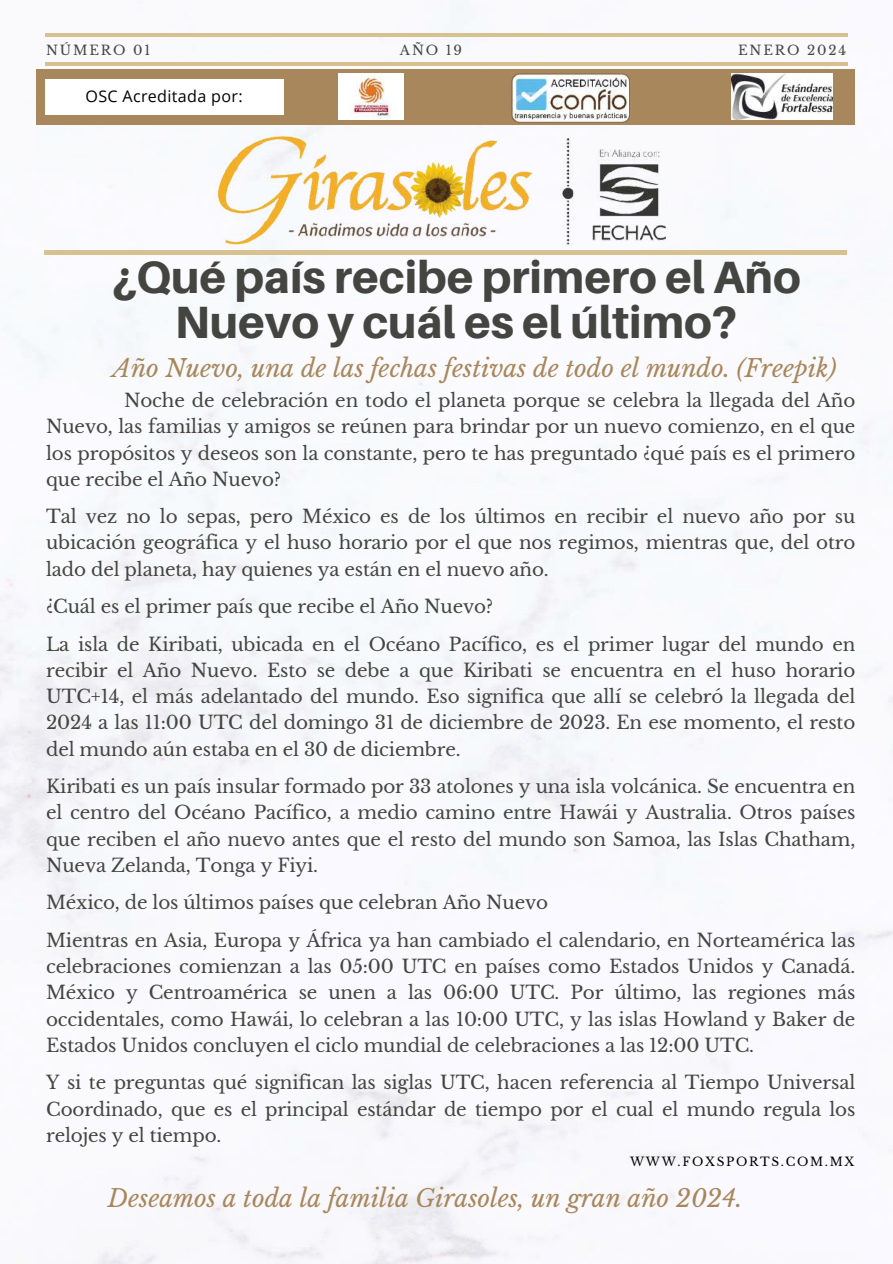
<style>
.page{position:relative;width:893px;height:1264px;background:#fff}
.page>*{position:absolute;margin:0;border:0;box-sizing:border-box;transform-origin:0 0}
.t1{font:800 45.3px/45px "Aileron";color:#444440;text-align:center}
.t2{font:italic 24.15px "Libre Baskerville";color:#a8875c}
.t3{font:18.3px/26.2px "Libre Baskerville";letter-spacing:-.01em;color:#444440;text-align:justify}
.t4{font:16.05px "Open Sans";letter-spacing:.02em;color:#000}
.t5{font:13.2px "Libre Baskerville";letter-spacing:.14em;color:#444440}
.t6{font:12px "Libre Baskerville";letter-spacing:.14em;color:#000}
</style>
<div class="page">
<hr style="left:45px;top:62px;width:802px;height:4px;background:#d7c190">
<hr style="left:45px;top:33px;width:802px;height:3px;background:#d7c190">
<img style="left:558px;top:135px;width:113px;height:113px">
<img style="left:202px;top:125px;width:345px;height:146px">
<div style="left:36px;top:69px;width:819px;height:56px;background:#a8875c"></div>
<div style="left:45px;top:79px;width:238px;height:36px;background:#fff"></div>
<img style="left:338px;top:73px;width:65px;height:46px">
<img style="left:511px;top:73px;width:118px;height:50px">
<img style="left:731px;top:73px;width:101px;height:46px">
<hr style="left:44px;top:251px;width:802px;height:3px;background:#d7c190">
<p class="t5" style="left:46px;top:42px;width:106px">NÚMERO 01</p>
<p class="t5" style="left:400px;top:42px;width:64px">AÑO 19</p>
<p class="t5" style="left:738px;top:42px;width:109px">ENERO 2024</p>
<p class="t4" style="left:85px;top:85px;width:159px">OSC Acreditada por:</p>
<h1 class="t1" style="left:111px;top:254px;width:690px">¿Qué país recibe primero el Año<br>Nuevo y cuál es el último?</h1>
<h2 class="t2" style="left:112px;top:353px;width:725px">Año Nuevo, una de las fechas festivas de todo el mundo. (Freepik)</h2>
<p class="t3" style="left:46px;top:387px;width:810px;text-indent:78px">Noche de celebración en todo el planeta porque se celebra la llegada del Año Nuevo, las familias y amigos se reúnen para brindar por un nuevo comienzo, en el que los propósitos y deseos son la constante, pero te has preguntado ¿qué país es el primero que recibe el Año Nuevo?</p>
<p class="t3" style="left:46px;top:503px;width:810px">Tal vez no lo sepas, pero México es de los últimos en recibir el nuevo año por su ubicación geográfica y el huso horario por el que nos regimos, mientras que, del otro lado del planeta, hay quienes ya están en el nuevo año.</p>
<p class="t3" style="left:46px;top:588px;width:810px;line-height:37.3px">¿Cuál es el primer país que recibe el Año Nuevo?<br>La isla de Kiribati, ubicada en el Océano Pacífico, es el primer lugar del mundo en</p>
<p class="t3" style="left:46px;top:657px;width:810px">recibir el Año Nuevo. Esto se debe a que Kiribati se encuentra en el huso horario UTC+14, el más adelantado del mundo. Eso significa que allí se celebró la llegada del 2024 a las 11:00 UTC del domingo 31 de diciembre de 2023. En ese momento, el resto del mundo aún estaba en el 30 de diciembre.</p>
<p class="t3" style="left:46px;top:773px;width:810px">Kiribati es un país insular formado por 33 atolones y una isla volcánica. Se encuentra en el centro del Océano Pacífico, a medio camino entre Hawái y Australia. Otros países que reciben el año nuevo antes que el resto del mundo son Samoa, las Islas Chatham, Nueva Zelanda, Tonga y Fiyi.</p>
<p class="t3" style="left:46px;top:884px;width:810px;line-height:37.3px">México, de los últimos países que celebran Año Nuevo<br>Mientras en Asia, Europa y África ya han cambiado el calendario, en Norteamérica las</p>
<p class="t3" style="left:46px;top:953px;width:810px">celebraciones comienzan a las 05:00 UTC en países como Estados Unidos y Canadá.<br>México y Centroamérica se unen a las 06:00 UTC. Por último, las regiones más occidentales, como Hawái, lo celebran a las 10:00 UTC, y las islas Howland y Baker de Estados Unidos concluyen el ciclo mundial de celebraciones a las 12:00 UTC.</p>
<p class="t3" style="left:46px;top:1069px;width:810px">Y si te preguntas qué significan las siglas UTC, hacen referencia al Tiempo Universal Coordinado, que es el principal estándar de tiempo por el cual el mundo regula los relojes y el tiempo.</p>
<p class="t6" style="left:630px;top:1154px;width:226px">WWW.FOXSPORTS.COM.MX</p>
<h2 class="t2" style="left:108px;top:1183px;width:636px">Deseamos a toda la familia Girasoles, un gran año 2024.</h2>
</div>
